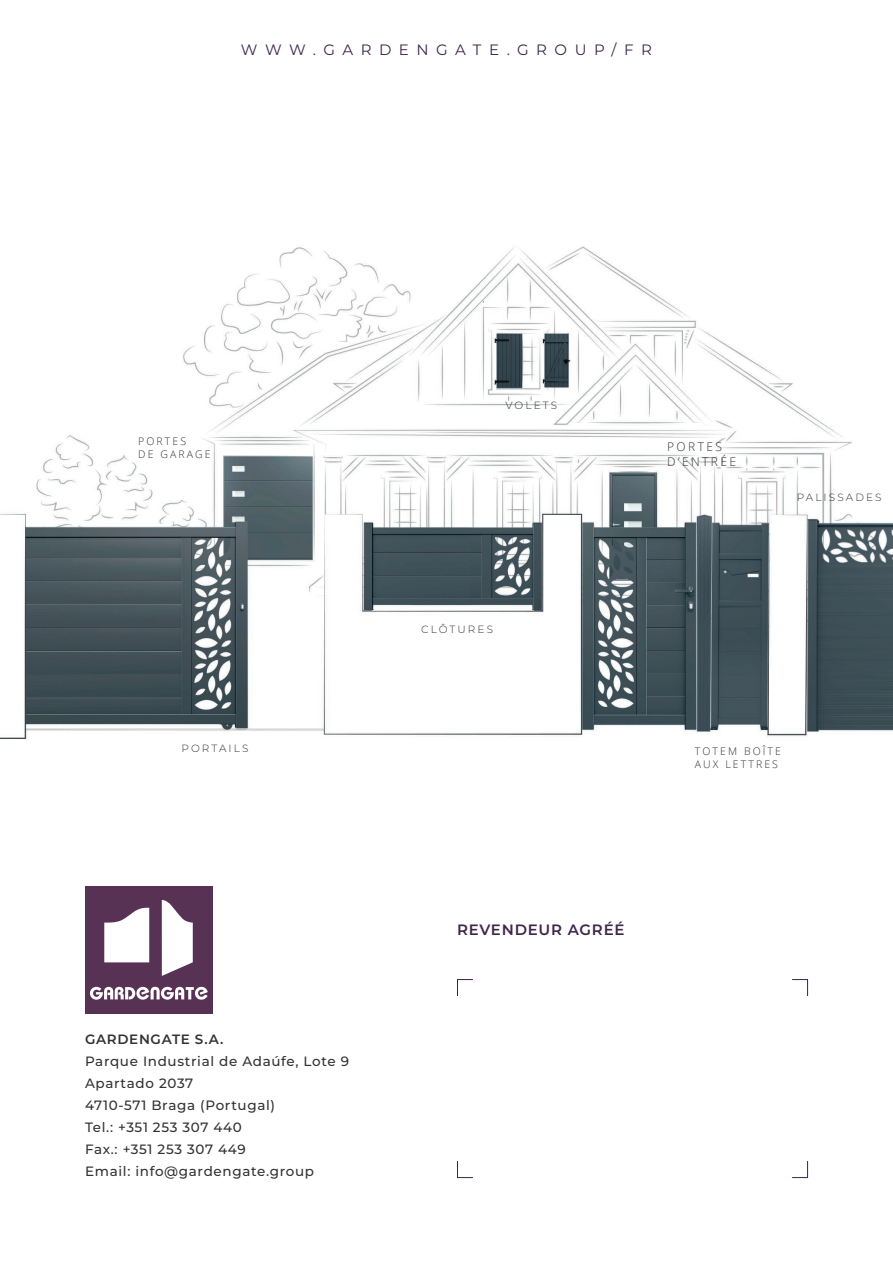
<style>
.page{position:relative;width:893px;height:1263px;background:#fff}
.page>*{position:absolute;margin:0;border:0;box-sizing:border-box;transform-origin:0 0}
.t1{font:15px "Montserrat";letter-spacing:.5em;color:#40264b}
.t2{font:600 15px "Montserrat";letter-spacing:.05em;color:#40264b}
.t3{font:500 13.5px/22px "Montserrat";letter-spacing:.05em;color:#333233}
.t4{font:600 13.5px "Montserrat";letter-spacing:.05em;color:#333233}
.t5{font:300 12px/14.4px "Open Sans";letter-spacing:.2em;color:#333233}
.t6{font:300 10.5px/12.6px "Open Sans";letter-spacing:.2em;color:#333233}
.t7{font:300 10.5px "Montserrat";letter-spacing:.2em;color:#333233}
</style>
<div class="page">
<img style="left:0;top:246px;width:893px;height:494px">
<div style="left:85px;top:886px;width:128px;height:127px;background:#583255"></div>
<svg style="left:104px;top:908px;width:45px;height:54px;background:#e5dfe4"></svg>
<svg style="left:162px;top:900px;width:31px;height:76px"></svg>
<svg style="left:90px;top:987px;width:118px;height:13px"></svg>
<p class="t1" style="left:241px;top:39px;width:412px">WWW.GARDENGATE.GROUP/FR</p>
<p class="t6" style="left:138px;top:435px;width:74px">PORTES<br>DE GARAGE</p>
<p class="t7" style="left:181px;top:741px;width:68px">PORTAILS</p>
<p class="t4" style="left:85px;top:1030px;width:140px">GARDENGATE S.A.</p>
<p class="t3" style="left:85px;top:1050px;width:265px">Parque Industrial de Adaúfe, Lote 9<br>Apartado 2037<br>4710-571 Braga (Portugal)<br>Tel.: +351 253 307 440<br>Fax.: +351 253 307 449<br>Email: info@gardengate.group</p>
<p class="t7" style="left:505px;top:399px;width:53px">VOLETS</p>
<p class="t7" style="left:421px;top:622px;width:73px">CLÔTURES</p>
<p class="t5" style="left:667px;top:440px;width:70px">PORTES<br>D’ENTRÉE</p>
<p class="t7" style="left:797px;top:490px;width:86px">PALISSADES</p>
<p class="t6" style="left:695px;top:745px;width:88px">TOTEM BOÎTE<br>AUX LETTRES</p>
<p class="t2" style="left:457px;top:919px;width:169px">REVENDEUR AGRÉÉ</p>
</div>
